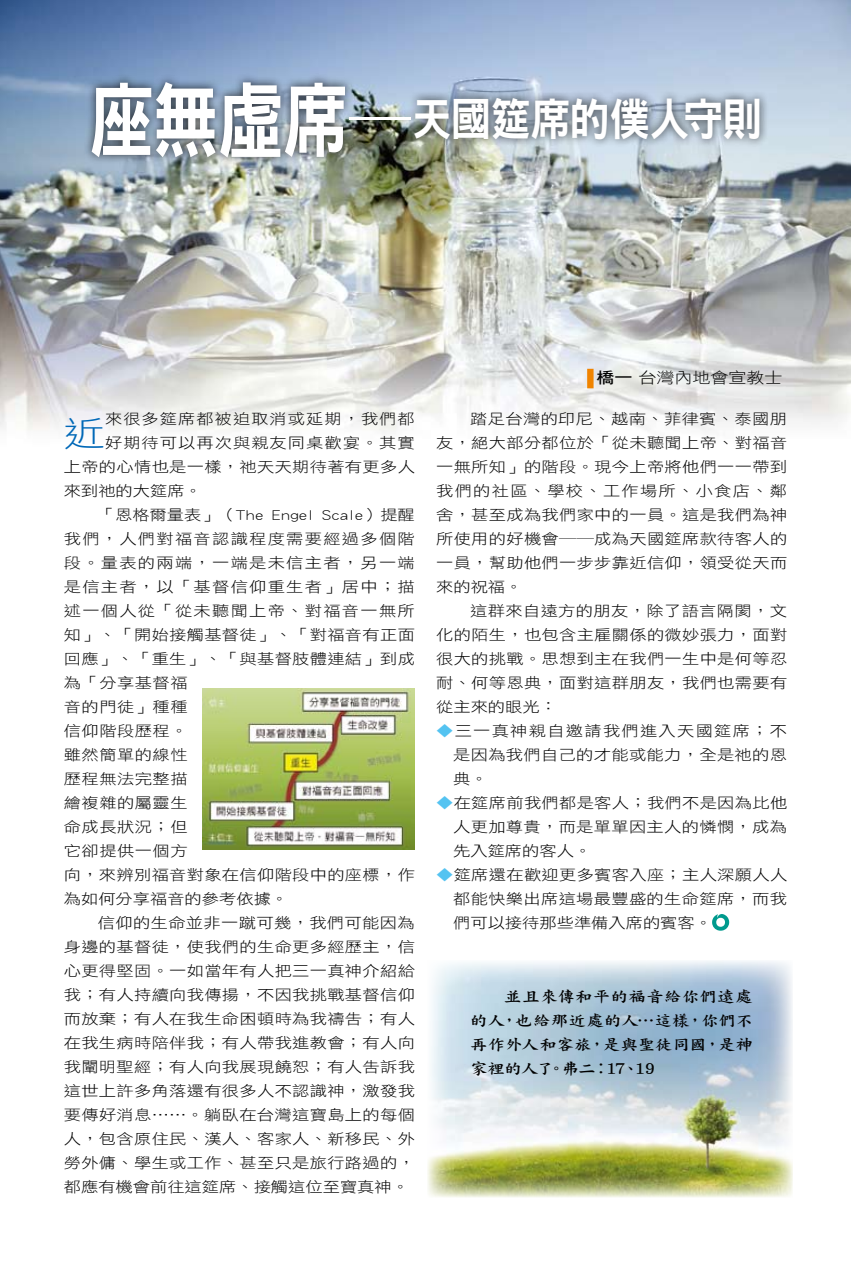
<style>
.page{position:relative;width:851px;height:1263px;background:#fff}
.page>*{position:absolute;margin:0;border:0;box-sizing:border-box;transform-origin:0 0}
.t1{font:45px "DF Hei Std W9";letter-spacing:-.03em;color:#fff;scale:.9 1}
.t2{font:35.1px "DF Hei Std W3";color:#0068b7;scale:1.18 1}
.t3{font:15.6px/24px "DF Kai Shu Std W7";letter-spacing:.01em;color:#000;text-align:justify;scale:1.11 1}
.t4{font:15.3px "DF Hei Std W3";color:#000;scale:1.18 1}
.t5{font:14.7px/24px "DF Hei Std W3";letter-spacing:.02em;color:#000;text-align:justify;scale:1.18 1}
.t6{font:14.7px "DF Hei Std W3";letter-spacing:.075em;color:#000;scale:1.18 1}
.t7{font:14.7px "DF Hei Std W3";color:#000;scale:1.18 1}
.t8{font:14.7px "DF Hei Std W3";letter-spacing:.06em;color:#000;scale:1.18 1}
.t9{font:14.7px "DF Hei Std W3";letter-spacing:.04em;color:#000;scale:1.18 1}
.s1{font-size:82.5px}
.s2{font-family:"DF Hei Std W3"}
.s3{font-family:"DF Hei Std W7"}
.s4{color:#54c3f1}
</style>
<div class="page">
<img style="left:427px;top:961px;width:365px;height:236px">
<img style="left:0;top:0;width:850px;height:433px">
<div style="left:82px;top:72px;width:765px;height:143px;background:#000;opacity:.75"></div>
<svg style="left:712px;top:914px;width:17px;height:17px"></svg>
<div style="left:587px;top:369px;width:6px;height:19px;background:#f08300"></div>
<img style="left:203px;top:689px;width:211px;height:160px">
<h1 class="t1" style="left:88px;top:94px;width:750px"><span class="s1">座無虛席</span><span class="s2">—</span>天國筵席的僕人守則</h1>
<h2 class="t2" style="left:64px;top:414px;width:36px">近</h2>
<p class="t8" style="left:105px;top:411px;width:264px">來很多筵席都被迫取消或延期，我們都</p>
<p class="t8" style="left:105px;top:435px;width:264px">好期待可以再次與親友同桌歡宴。其實</p>
<p class="t5" style="left:64px;top:455px;width:299px">上帝的心情也是一樣，祂天天期待著有更多人</p>
<p class="t7" style="left:64px;top:483px;width:118px">來到祂的大筵席。</p>
<p class="t9" style="left:98px;top:507px;width:270px">「恩格爾量表」（The Engel Scale）提醒</p>
<p class="t6" style="left:64px;top:531px;width:299px">我們，人們對福音認識程度需要經過多個階</p>
<p class="t6" style="left:64px;top:555px;width:299px">段。量表的兩端，一端是未信主者，另一端</p>
<p class="t6" style="left:64px;top:579px;width:299px">是信主者，以「基督信仰重生者」居中；描</p>
<p class="t6" style="left:64px;top:603px;width:299px">述一個人從「從未聽聞上帝、對福音一無所</p>
<p class="t5" style="left:64px;top:623px;width:299px">知」、「開始接觸基督徒」、「對福音有正面</p>
<p class="t5" style="left:64px;top:647px;width:299px">回應」、「重生」、「與基督肢體連結」到成</p>
<p class="t5" style="left:64px;top:671px;width:106px">為「分享基督福</p>
<p class="t5" style="left:64px;top:695px;width:106px">音的門徒」種種</p>
<p class="t5" style="left:64px;top:719px;width:106px">信仰階段歷程。</p>
<p class="t5" style="left:64px;top:743px;width:106px">雖然簡單的線性</p>
<p class="t5" style="left:64px;top:767px;width:106px">歷程無法完整描</p>
<p class="t5" style="left:64px;top:791px;width:106px">繪複雜的屬靈生</p>
<p class="t5" style="left:64px;top:815px;width:106px">命成長狀況；但</p>
<p class="t5" style="left:64px;top:839px;width:106px">它卻提供一個方</p>
<p class="t5" style="left:64px;top:863px;width:299px">向，來辨別福音對象在信仰階段中的座標，作</p>
<p class="t7" style="left:64px;top:891px;width:192px">為如何分享福音的參考依據。</p>
<p class="t5" style="left:98px;top:911px;width:270px">信仰的生命並非一蹴可幾，我們可能因為</p>
<p class="t5" style="left:64px;top:935px;width:299px">身邊的基督徒，使我們的生命更多經歷主，信</p>
<p class="t5" style="left:64px;top:959px;width:299px">心更得堅固。一如當年有人把三一真神介紹給</p>
<p class="t5" style="left:64px;top:983px;width:299px">我；有人持續向我傳揚，不因我挑戰基督信仰</p>
<p class="t5" style="left:64px;top:1007px;width:299px">而放棄；有人在我生命困頓時為我禱告；有人</p>
<p class="t5" style="left:64px;top:1031px;width:299px">在我生病時陪伴我；有人帶我進教會；有人向</p>
<p class="t5" style="left:64px;top:1055px;width:299px">我闡明聖經；有人向我展現饒恕；有人告訴我</p>
<p class="t5" style="left:64px;top:1079px;width:299px">這世上許多角落還有很多人不認識神，激發我</p>
<p class="t5" style="left:64px;top:1103px;width:299px">要傳好消息……。躺臥在台灣這寶島上的每個</p>
<p class="t5" style="left:64px;top:1127px;width:299px">人，包含原住民、漢人、客家人、新移民、外</p>
<p class="t5" style="left:64px;top:1151px;width:299px">勞外傭、學生或工作、甚至只是旅行路過的，</p>
<p class="t7" style="left:64px;top:1179px;width:294px">都應有機會前往這筵席、接觸這位至寶真神。</p>
<p class="t4" style="left:596px;top:370px;width:159px"><span class="s3">橋一</span> 台灣內地會宣教士</p>
<p class="t5" style="left:436px;top:407px;width:299px;text-indent:34px">踏足台灣的印尼、越南、菲律賓、泰國朋友，絕大部分都位於「從未聽聞上帝、對福音一無所知」的階段。現今上帝將他們一一帶到我們的社區、學校、工作場所、小食店、鄰舍，甚至成為我們家中的一員。這是我們為神所使用的好機會──成為天國筵席款待客人的一員，幫助他們一步步靠近信仰，領受從天而來的祝福。</p>
<p class="t5" style="left:436px;top:599px;width:299px;text-indent:34px">這群來自遠方的朋友，除了語言隔閡，文化的陌生，也包含主雇關係的微妙張力，面對很大的挑戰。思想到主在我們一生中是何等忍耐、何等恩典，面對這群朋友，我們也需要有從主來的眼光：</p>
<p class="t5" style="left:453px;top:719px;width:284px;text-indent:-17px"><span class="s4">◆</span>三一真神親自邀請我們進入天國筵席；不是因為我們自己的才能或能力，全是祂的恩典。</p>
<p class="t5" style="left:453px;top:791px;width:284px;text-indent:-17px"><span class="s4">◆</span>在筵席前我們都是客人；我們不是因為比他人更加尊貴，而是單單因主人的憐憫，成為先入筵席的客人。</p>
<p class="t5" style="left:453px;top:863px;width:284px;text-indent:-17px"><span class="s4">◆</span>筵席還在歡迎更多賓客入座；主人深願人人都能快樂出席這場最豐盛的生命筵席，而我們可以接待那些準備入席的賓客。</p>
<p class="t3" style="left:470px;top:984px;width:256px;text-indent:34px">並且來傳和平的福音給你們遠處的人，也給那近處的人…這樣，你們不再作外人和客旅，是與聖徒同國，是神家裡的人了。弗二︰17、19</p>
</div>
